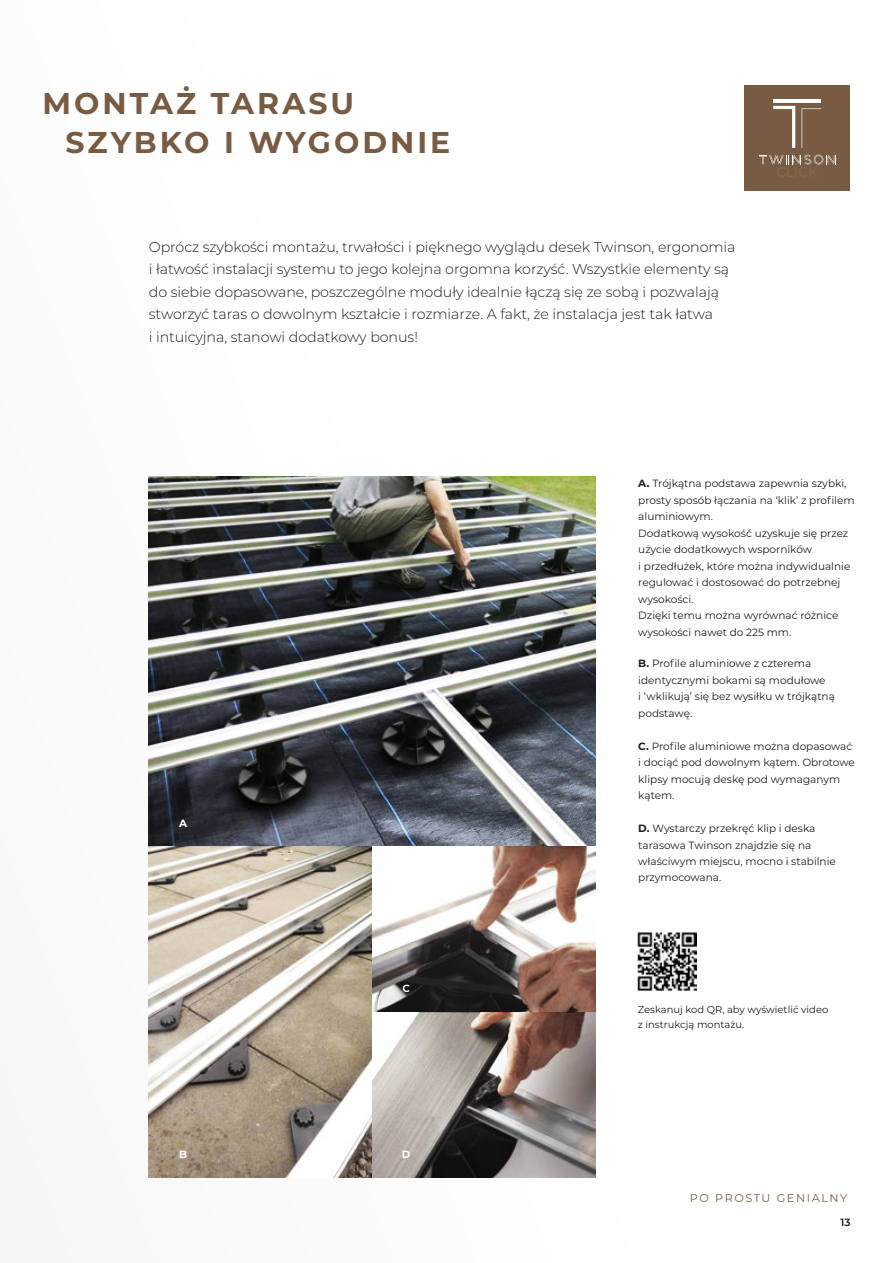
<style>
.page{position:relative;width:893px;height:1263px;background:#fff}
.page>*{position:absolute;margin:0;border:0;box-sizing:border-box;transform-origin:0 0}
.t1{font:700 30px/39px "Montserrat";letter-spacing:.1em;color:#785b42}
.t2{font:300 14.25px/22.5px "Montserrat";letter-spacing:-.005em;color:#1b1c20}
.t3{font:11.25px "Montserrat";letter-spacing:.14em;color:#785b42}
.t4{font:10.5px/16.5px "Montserrat";color:#1b1c20}
.t5{font:700 10.5px "Montserrat";color:#fff}
.t6{font:600 10.5px "Montserrat";color:#1b1c20}
.t7{font:9.9px/14.9px "Montserrat";color:#1b1c20}
.s1{font-weight:700}
</style>
<div class="page">
<img style="left:149px;top:476px;width:446px;height:702px">
<div style="left:744px;top:85px;width:106px;height:106px;background:#785b42"></div>
<svg style="left:759px;top:155px;width:77px;height:21px"></svg>
<svg style="left:802px;top:108px;width:19px;height:40px"></svg>
<hr style="left:773px;top:99px;width:48px;height:3px;background:#fff">
<svg style="left:773px;top:106px;width:22px;height:42px"></svg>
<img style="left:372px;top:846px;width:223px;height:332px">
<img style="left:638px;top:932px;width:59px;height:58px">
<h1 class="t1" style="left:65px;top:83px;width:386px;text-indent:-23px">MONTAŻ TARASU<br>SZYBKO I WYGODNIE</h1>
<p class="t2" style="left:149px;top:235px;width:588px">Oprócz szybkości montażu, trwałości i pięknego wyglądu desek Twinson, ergonomia i łatwość instalacji systemu to jego kolejna orgomna korzyść. Wszystkie elementy są do siebie dopasowane, poszczególne moduły idealnie łączą się ze sobą i pozwalają stworzyć taras o dowolnym kształcie i rozmiarze. A fakt, że instalacja jest tak łatwa<br>i intuicyjna, stanowi dodatkowy bonus!</p>
<p class="t5" style="left:179px;top:815px;width:10px">A</p>
<p class="t5" style="left:403px;top:981px;width:9px">C</p>
<p class="t5" style="left:179px;top:1147px;width:10px">B</p>
<p class="t5" style="left:402px;top:1147px;width:10px">D</p>
<p class="t4" style="left:638px;top:475px;width:218px"><span class="s1">A.</span> Trójkątna podstawa zapewnia szybki, prosty sposób łączania na ‘klik’ z profilem aluminiowym.<br>Dodatkową wysokość uzyskuje się przez użycie dodatkowych wsporników<br>i przedłużek, które można indywidualnie regulować i dostosować do potrzebnej wysokości.<br>Dzięki temu można wyrównać różnice wysokości nawet do 225 mm.</p>
<p class="t4" style="left:638px;top:655px;width:198px"><span class="s1">B.</span> Profile aluminiowe z czterema identycznymi bokami są modułowe<br>i ‘wklikują’ się bez wysiłku w trójkątną podstawę.</p>
<p class="t4" style="left:638px;top:737px;width:218px"><span class="s1">C.</span> Profile aluminiowe można dopasować i dociąć pod dowolnym kątem. Obrotowe klipsy mocują deskę pod wymaganym kątem.</p>
<p class="t4" style="left:638px;top:820px;width:199px"><span class="s1">D.</span> Wystarczy przekręć klip i deska tarasowa Twinson znajdzie się na właściwym miejscu, mocno i stabilnie przymocowana.</p>
<p class="t7" style="left:638px;top:1002px;width:192px">Zeskanuj kod QR, aby wyświetlić video z instrukcją montażu.</p>
<p class="t3" style="left:690px;top:1190px;width:159px">PO PROSTU GENIALNY</p>
<p class="t6" style="left:840px;top:1214px;width:12px">13</p>
</div>
